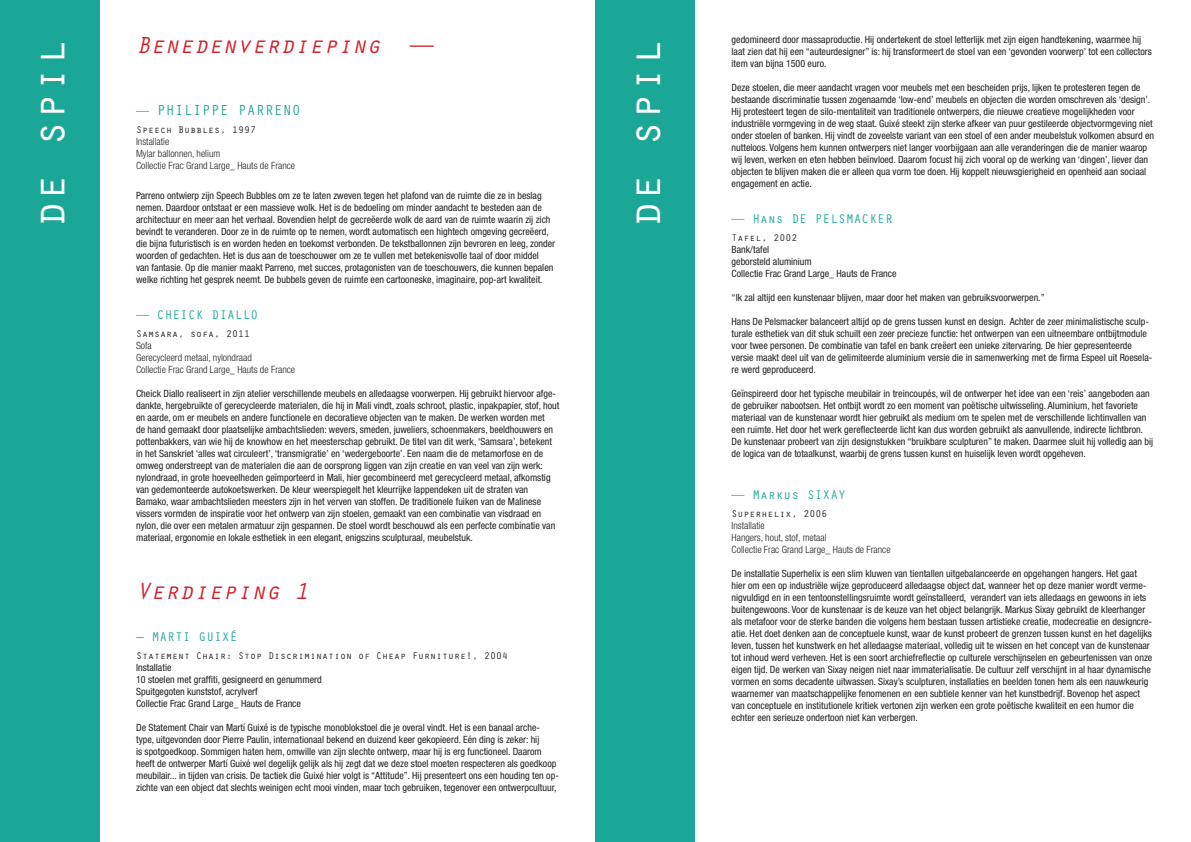
<style>
.page{position:relative;width:1191px;height:842px;background:#fff}
.page>*{position:absolute;margin:0;border:0;box-sizing:border-box;transform-origin:0 0}
.t1{font:45px "Orator Std";color:#fff}
.body{font:italic 24px "Orator Std";color:#d1232a}
.body-2{font:15px "Orator Std";color:#1aa797}
.naam_artiest{font:13px "Orator Std";color:#1aa797}
.body-3{font:condensed 10px/12px "Helvetica Neue LT Std";color:#231f20}
.soort{font:300 condensed 10px "Helvetica Neue LT Std";color:#231f20}
.soort-2{font:condensed 10px "Helvetica Neue LT Std";color:#231f20}
.werk{font:10px "Orator Std";color:#231f20}
.body-4{font:10px "Orator Std";color:#231f20}
.s1{font-family:"Helvetica Neue LT Std";font-weight:300;font-style:normal;font-stretch:condensed}
.s2{font-family:"Helvetica Neue LT Std";font-weight:300;font-stretch:condensed;font-size:13px}
.s3{font-family:"Helvetica Neue LT Std";font-weight:300;font-stretch:condensed}
</style>
<div class="page">
<div style="left:0;top:0;width:99px;height:842px;background:#1aa797"></div>
<div style="left:595px;top:0;width:99px;height:842px;background:#1aa797"></div>
<p class="t1" style="left:18px;top:228px;width:190px;rotate:-90deg">de spil</p>
<p class="body" style="left:136px;top:28px;width:299px">Benedenverdieping <span class="s1">—</span></p>
<p class="body-2" style="left:136px;top:99px;width:166px"><span class="s2">—</span> PHILIPPE PARRENO</p>
<p class="body-4" style="left:136px;top:122px;width:122px">Speech Bubbles, 1997</p>
<p class="soort" style="left:136px;top:136px;width:35px">Installatie</p>
<p class="soort" style="left:136px;top:148px;width:86px">Mylar ballonnen, helium</p>
<p class="soort" style="left:136px;top:160px;width:160px">Collectie Frac Grand Large_ Hauts de France</p>
<p class="body-3" style="left:136px;top:189px;width:420px">Parreno ontwierp zijn Speech Bubbles om ze te laten zweven tegen het plafond van de ruimte die ze in beslag nemen. Daardoor ontstaat er een massieve wolk. Het is de bedoeling om minder aandacht te besteden aan de architectuur en meer aan het verhaal. Bovendien helpt de gecreëerde wolk de aard van de ruimte waarin zij zich bevindt te veranderen. Door ze in de ruimte op te nemen, wordt automatisch een hightech omgeving gecreëerd, die bijna futuristisch is en worden heden en toekomst verbonden. De tekstballonnen zijn bevroren en leeg, zonder woorden of gedachten. Het is dus aan de toeschouwer om ze te vullen met betekenisvolle taal of door middel<br>van fantasie. Op die manier maakt Parreno, met succes, protagonisten van de toeschouwers, die kunnen bepalen welke richting het gesprek neemt. De bubbels geven de ruimte een cartooneske, imaginaire, pop-art kwaliteit.</p>
<p class="naam_artiest" style="left:136px;top:305px;width:124px"><span class="s3">—</span> CHEICK DIALLO</p>
<p class="werk" style="left:136px;top:326px;width:116px">Samsara, sofa, 2011</p>
<p class="soort" style="left:136px;top:340px;width:17px">Sofa</p>
<p class="soort" style="left:136px;top:352px;width:117px">Gerecycleerd metaal, nylondraad</p>
<p class="soort" style="left:136px;top:364px;width:160px">Collectie Frac Grand Large_ Hauts de France</p>
<p class="body-3" style="left:136px;top:387px;width:425px">Cheick Diallo realiseert in zijn atelier verschillende meubels en alledaagse voorwerpen. Hij gebruikt hiervoor afge&shy;dankte, hergebruikte of gerecycleerde materialen, die hij in Mali vindt, zoals schroot, plastic, inpakpapier, stof, hout en aarde, om er meubels en andere functionele en decoratieve objecten van te maken. De werken worden met<br>de hand gemaakt door plaatselijke ambachtslieden: wevers, smeden, juweliers, schoenmakers, beeldhouwers en pottenbakkers, van wie hij de knowhow en het meesterschap gebruikt. De titel van dit werk, ‘Samsara’, betekent in het Sanskriet ‘alles wat circuleert’, ‘transmigratie’ en ‘wedergeboorte’. Een naam die de metamorfose en de omweg onderstreept van de materialen die aan de oorsprong liggen van zijn creatie en van veel van zijn werk: nylondraad, in grote hoeveelheden geïmporteerd in Mali, hier gecombineerd met gerecycleerd metaal, afkomstig van gedemonteerde autokoetswerken. De kleur weerspiegelt het kleurrijke lappendeken uit de straten van</p>
<p class="body-3" style="left:136px;top:495px;width:421px">Bamako, waar ambachtslieden meesters zijn in het verven van stoffen. De traditionele fuiken van de Malinese vissers vormden de inspiratie voor het ontwerp van zijn stoelen, gemaakt van een combinatie van visdraad en nylon, die over een metalen armatuur zijn gespannen. De stoel wordt beschouwd als een perfecte combinatie van materiaal, ergonomie en lokale esthetiek in een elegant, enigszins sculpturaal, meubelstuk.</p>
<p class="body" style="left:136px;top:573px;width:174px">Verdieping 1</p>
<p class="naam_artiest" style="left:136px;top:627px;width:103px">— MARTI GUIXÉ</p>
<p class="werk" style="left:136px;top:648px;width:374px">Statement Chair: Stop Discrimination of Cheap Furniture!, 2004</p>
<p class="soort-2" style="left:136px;top:661px;width:37px">Installatie</p>
<p class="soort-2" style="left:136px;top:673px;width:187px">10 stoelen met graffiti, gesigneerd en genummerd</p>
<p class="soort-2" style="left:136px;top:685px;width:123px">Spuitgegoten kunststof, acrylverf</p>
<p class="soort-2" style="left:136px;top:697px;width:166px">Collectie Frac Grand Large_ Hauts de France</p>
<p class="body-3" style="left:136px;top:721px;width:424px">De Statement Chair van Martí Guixé is de typische monoblokstoel die je overal vindt. Het is een banaal arche&shy;type, uitgevonden door Pierre Paulin, internationaal bekend en duizend keer gekopieerd. Eén ding is zeker: hij<br>is spotgoedkoop. Sommigen haten hem, omwille van zijn slechte ontwerp, maar hij is erg functioneel. Daarom heeft de ontwerper Martí Guixé wel degelijk gelijk als hij zegt dat we deze stoel moeten respecteren als goedkoop meubilair... in tijden van crisis. De tactiek die Guixé hier volgt is “Attitude”. Hij presenteert ons een houding ten op&shy;zichte van een object dat slechts weinigen echt mooi vinden, maar toch gebruiken, tegenover een ontwerpcultuur,</p>
<p class="t1" style="left:613px;top:228px;width:190px;rotate:-90deg">de spil</p>
<p class="body-3" style="left:731px;top:34px;width:422px">gedomineerd door massaproductie. Hij ondertekent de stoel letterlijk met zijn eigen handtekening, waarmee hij laat zien dat hij een “auteurdesigner” is: hij transformeert de stoel van een ‘gevonden voorwerp’ tot een collectors item van bijna 1500 euro.</p>
<p class="body-3" style="left:731px;top:82px;width:424px">Deze stoelen, die meer aandacht vragen voor meubels met een bescheiden prijs, lijken te protesteren tegen de bestaande discriminatie tussen zogenaamde ‘low-end’ meubels en objecten die worden omschreven als ‘design’.<br>Hij protesteert tegen de silo-mentaliteit van traditionele ontwerpers, die nieuwe creatieve mogelijkheden voor industriële vormgeving in de weg staat. Guixé steekt zijn sterke afkeer van puur gestileerde objectvormgeving niet onder stoelen of banken. Hij vindt de zoveelste variant van een stoel of een ander meubelstuk volkomen absurd en nutteloos. Volgens hem kunnen ontwerpers niet langer voorbijgaan aan alle veranderingen die de manier waarop wij leven, werken en eten hebben beïnvloed. Daarom focust hij zich vooral op de werking van ‘dingen’, liever dan objecten te blijven maken die er alleen qua vorm toe doen. Hij koppelt nieuwsgierigheid en openheid aan sociaal engagement en actie.</p>
<p class="naam_artiest" style="left:731px;top:210px;width:163px"><span class="s3">—</span> Hans DE PELSMACKER</p>
<p class="werk" style="left:731px;top:231px;width:67px">Tafel, 2002</p>
<p class="body-3" style="left:731px;top:244px;width:39px">Bank/tafel</p>
<p class="body-3" style="left:731px;top:256px;width:82px">geborsteld aluminium</p>
<p class="body-3" style="left:731px;top:268px;width:166px">Collectie Frac Grand Large_ Hauts de France</p>
<p class="body-3" style="left:731px;top:292px;width:315px">“Ik zal altijd een kunstenaar blijven, maar door het maken van gebruiksvoorwerpen.”</p>
<p class="body-3" style="left:731px;top:316px;width:422px">Hans De Pelsmacker balanceert altijd op de grens tussen kunst en design. Achter de zeer minimalistische sculp&shy;turale esthetiek van dit stuk schuilt een zeer precieze functie: het ontwerpen van een uitneembare ontbijtmodule voor twee personen. De combinatie van tafel en bank creëert een unieke zitervaring. De hier gepresenteerde versie maakt deel uit van de gelimiteerde aluminium versie die in samenwerking met de firma Espeel uit Roesela&shy;re werd geproduceerd.</p>
<p class="body-3" style="left:731px;top:388px;width:423px">Geïnspireerd door het typische meubilair in treincoupés, wil de ontwerper het idee van een ‘reis’ aangeboden aan de gebruiker nabootsen. Het ontbijt wordt zo een moment van poëtische uitwisseling. Aluminium, het favoriete materiaal van de kunstenaar wordt hier gebruikt als medium om te spelen met de verschillende lichtinvallen van een ruimte. Het door het werk gereflecteerde licht kan dus worden gebruikt als aanvullende, indirecte lichtbron.<br>De kunstenaar probeert van zijn designstukken “bruikbare sculpturen” te maken. Daarmee sluit hij volledig aan bij de logica van de totaalkunst, waarbij de grens tussen kunst en huiselijk leven wordt opgeheven.</p>
<p class="naam_artiest" style="left:731px;top:486px;width:116px"><span class="s3">—</span> Markus SIXAY</p>
<p class="werk" style="left:731px;top:507px;width:97px">Superhelix, 2006</p>
<p class="soort" style="left:731px;top:520px;width:35px">Installatie</p>
<p class="soort" style="left:731px;top:532px;width:96px">Hangers, hout, stof, metaal</p>
<p class="soort" style="left:731px;top:544px;width:160px">Collectie Frac Grand Large_ Hauts de France</p>
<p class="body-3" style="left:731px;top:568px;width:422px">De installatie Superhelix is een slim kluwen van tientallen uitgebalanceerde en opgehangen hangers. Het gaat hier om een op industriële wijze geproduceerd alledaagse object dat, wanneer het op deze manier wordt verme&shy;nigvuldigd en in een tentoonstellingsruimte wordt geïnstalleerd, verandert van iets alledaags en gewoons in iets buitengewoons. Voor de kunstenaar is de keuze van het object belangrijk. Markus Sixay gebruikt de kleerhanger als metafoor voor de sterke banden die volgens hem bestaan tussen artistieke creatie, modecreatie en designcre&shy;atie. Het doet denken aan de conceptuele kunst, waar de kunst probeert de grenzen tussen kunst en het dagelijks leven, tussen het kunstwerk en het alledaagse materiaal, volledig uit te wissen en het concept van de kunstenaar tot inhoud werd verheven. Het is een soort archiefreflectie op culturele verschijnselen en gebeurtenissen van onze eigen tijd. De werken van Sixay neigen niet naar immaterialisatie. De cultuur zelf verschijnt in al haar dynamische vormen en soms decadente uitwassen. Sixay’s sculpturen, installaties en beelden tonen hem als een nauwkeurig waarnemer van maatschappelijke fenomenen en een subtiele kenner van het kunstbedrijf. Bovenop het aspect van conceptuele en institutionele kritiek vertonen zijn werken een grote poëtische kwaliteit en een humor die echter een serieuze ondertoon niet kan verbergen.</p>
</div>
